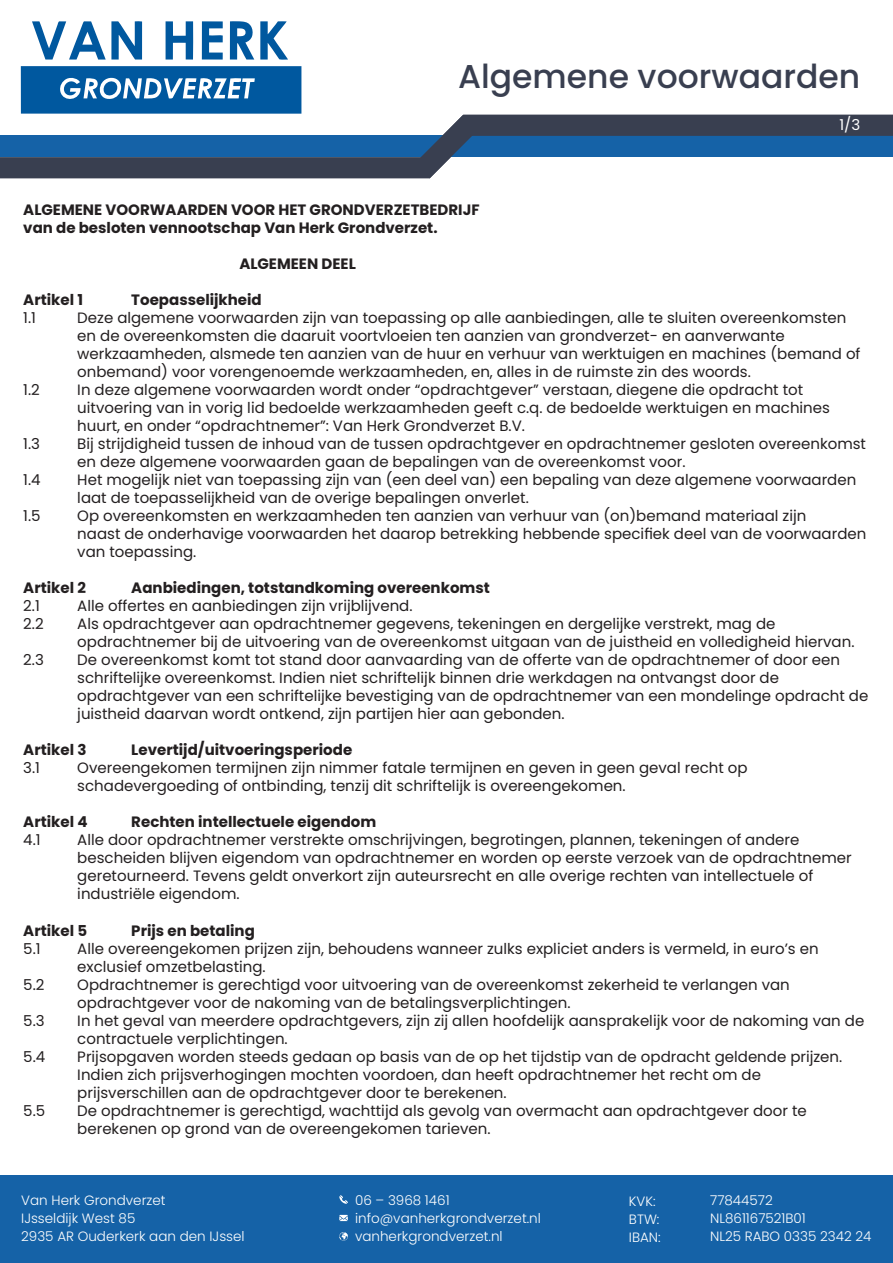
<style>
.page{position:relative;width:893px;height:1263px;background:#fff}
.page>*{position:absolute;margin:0;border:0;box-sizing:border-box;transform-origin:0 0}
.t1{font:500 33px "Poppins";color:#393f50}
.t2{font:15px/18px "Poppins";color:#231f20}
.t3{font:700 15px "Poppins";color:#231f20}
.t4{font:15px "Poppins";color:#fff}
.t5{font:300 13.5px "Poppins";color:#fff}
</style>
<div class="page">
<div style="left:0;top:1176px;width:893px;height:87px;background:#1562a7"></div>
<svg style="left:339px;top:1232px;width:9px;height:9px"></svg>
<svg style="left:339px;top:1195px;width:9px;height:9px"></svg>
<svg style="left:339px;top:1215px;width:9px;height:6px"></svg>
<svg style="left:0;top:21px;width:893px;height:157px"></svg>
<p class="t1" style="left:458px;top:57px;width:404px">Algemene voorwaarden</p>
<p class="t4" style="left:839px;top:116px;width:22px">1/3</p>
<p class="t3" style="left:23px;top:201px;width:458px">ALGEMENE VOORWAARDEN VOOR HET GRONDVERZETBEDRIJF</p>
<p class="t3" style="left:23px;top:219px;width:416px">van de besloten vennootschap Van Herk Grondverzet.</p>
<p class="t3" style="left:239px;top:255px;width:118px">ALGEMEEN DEEL</p>
<p class="t3" style="left:23px;top:291px;width:61px">Artikel 1</p>
<p class="t3" style="left:131px;top:291px;width:132px">Toepasselijkheid</p>
<p class="t2" style="left:23px;top:309px;width:14px">1.1</p>
<p class="t2" style="left:77px;top:309px;width:770px">Deze algemene voorwaarden zijn van toepassing op alle aanbiedingen, alle te sluiten overeenkomsten en de overeenkomsten die daaruit voortvloeien ten aanzien van grondverzet- en aanverwante</p>
<p class="t2" style="left:77px;top:345px;width:785px">werkzaamheden, alsmede ten aanzien van de huur en verhuur van werktuigen en machines (bemand of onbemand) voor vorengenoemde werkzaamheden, en, alles in de ruimste zin des woords.</p>
<p class="t2" style="left:23px;top:381px;width:18px">1.2</p>
<p class="t2" style="left:77px;top:381px;width:727px">In deze algemene voorwaarden wordt onder “opdrachtgever” verstaan, diegene die opdracht tot</p>
<p class="t2" style="left:77px;top:399px;width:754px">uitvoering van in vorig lid bedoelde werkzaamheden geeft c.q. de bedoelde werktuigen en machines</p>
<p class="t2" style="left:77px;top:417px;width:449px">huurt, en onder “opdrachtnemer”: Van Herk Grondverzet B.V.</p>
<p class="t2" style="left:23px;top:435px;width:18px">1.3</p>
<p class="t2" style="left:77px;top:435px;width:790px">Bij strijdigheid tussen de inhoud van de tussen opdrachtgever en opdrachtnemer gesloten overeenkomst</p>
<p class="t2" style="left:77px;top:453px;width:610px">en deze algemene voorwaarden gaan de bepalingen van de overeenkomst voor.</p>
<p class="t2" style="left:23px;top:471px;width:19px">1.4</p>
<p class="t2" style="left:77px;top:471px;width:780px">Het mogelijk niet van toepassing zijn van (een deel van) een bepaling van deze algemene voorwaarden</p>
<p class="t2" style="left:77px;top:489px;width:453px">laat de toepasselijkheid van de overige bepalingen onverlet.</p>
<p class="t2" style="left:23px;top:507px;width:19px">1.5</p>
<p class="t2" style="left:77px;top:507px;width:731px">Op overeenkomsten en werkzaamheden ten aanzien van verhuur van (on)bemand materiaal zijn</p>
<p class="t2" style="left:77px;top:525px;width:791px">naast de onderhavige voorwaarden het daarop betrekking hebbende specifiek deel van de voorwaarden</p>
<p class="t2" style="left:77px;top:543px;width:121px">van toepassing.</p>
<p class="t3" style="left:23px;top:579px;width:64px">Artikel 2</p>
<p class="t3" style="left:131px;top:579px;width:360px">Aanbiedingen, totstandkoming overeenkomst</p>
<p class="t2" style="left:23px;top:597px;width:18px">2.1</p>
<p class="t2" style="left:77px;top:597px;width:337px">Alle offertes en aanbiedingen zijn vrijblijvend.</p>
<p class="t2" style="left:23px;top:615px;width:22px">2.2</p>
<p class="t2" style="left:77px;top:615px;width:700px">Als opdrachtgever aan opdrachtnemer gegevens, tekeningen en dergelijke verstrekt, mag de</p>
<p class="t2" style="left:77px;top:633px;width:779px">opdrachtnemer bij de uitvoering van de overeenkomst uitgaan van de juistheid en volledigheid hiervan.</p>
<p class="t2" style="left:23px;top:651px;width:22px">2.3</p>
<p class="t2" style="left:77px;top:651px;width:764px">De overeenkomst komt tot stand door aanvaarding van de offerte van de opdrachtnemer of door een</p>
<p class="t2" style="left:77px;top:669px;width:703px">schriftelijke overeenkomst. Indien niet schriftelijk binnen drie werkdagen na ontvangst door de</p>
<p class="t2" style="left:77px;top:687px;width:792px">opdrachtgever van een schriftelijke bevestiging van de opdrachtnemer van een mondelinge opdracht de</p>
<p class="t2" style="left:77px;top:705px;width:489px">juistheid daarvan wordt ontkend, zijn partijen hier aan gebonden.</p>
<p class="t3" style="left:23px;top:741px;width:65px">Artikel 3</p>
<p class="t3" style="left:131px;top:741px;width:222px">Levertijd/uitvoeringsperiode</p>
<p class="t2" style="left:23px;top:759px;width:18px">3.1</p>
<p class="t2" style="left:77px;top:759px;width:672px">Overeengekomen termijnen zijn nimmer fatale termijnen en geven in geen geval recht op</p>
<p class="t2" style="left:77px;top:777px;width:550px">schadevergoeding of ontbinding, tenzij dit schriftelijk is overeengekomen.</p>
<p class="t3" style="left:23px;top:813px;width:66px">Artikel 4</p>
<p class="t3" style="left:131px;top:813px;width:246px">Rechten intellectuele eigendom</p>
<p class="t2" style="left:23px;top:831px;width:19px">4.1</p>
<p class="t2" style="left:77px;top:831px;width:723px">Alle door opdrachtnemer verstrekte omschrijvingen, begrotingen, plannen, tekeningen of andere</p>
<p class="t2" style="left:77px;top:849px;width:776px">bescheiden blijven eigendom van opdrachtnemer en worden op eerste verzoek van de opdrachtnemer</p>
<p class="t2" style="left:77px;top:867px;width:737px">geretourneerd. Tevens geldt onverkort zijn auteursrecht en alle overige rechten van intellectuele of</p>
<p class="t2" style="left:77px;top:885px;width:164px">industriële eigendom.</p>
<p class="t3" style="left:23px;top:921px;width:65px">Artikel 5</p>
<p class="t3" style="left:131px;top:921px;width:125px">Prijs en betaling</p>
<p class="t2" style="left:23px;top:939px;width:19px">5.1</p>
<p class="t2" style="left:77px;top:939px;width:743px">Alle overeengekomen prijzen zijn, behoudens wanneer zulks expliciet anders is vermeld, in euro’s en</p>
<p class="t2" style="left:77px;top:957px;width:190px">exclusief omzetbelasting.</p>
<p class="t2" style="left:23px;top:975px;width:23px">5.2</p>
<p class="t2" style="left:77px;top:975px;width:714px">Opdrachtnemer is gerechtigd voor uitvoering van de overeenkomst zekerheid te verlangen van</p>
<p class="t2" style="left:77px;top:993px;width:495px">opdrachtgever voor de nakoming van de betalingsverplichtingen.</p>
<p class="t2" style="left:23px;top:1011px;width:23px">5.3</p>
<p class="t2" style="left:77px;top:1011px;width:788px">In het geval van meerdere opdrachtgevers, zijn zij allen hoofdelijk aansprakelijk voor de nakoming van de</p>
<p class="t2" style="left:77px;top:1029px;width:212px">contractuele verplichtingen.</p>
<p class="t2" style="left:23px;top:1047px;width:24px">5.4</p>
<p class="t2" style="left:77px;top:1047px;width:766px">Prijsopgaven worden steeds gedaan op basis van de op het tijdstip van de opdracht geldende prijzen.</p>
<p class="t2" style="left:77px;top:1065px;width:685px">Indien zich prijsverhogingen mochten voordoen, dan heeft opdrachtnemer het recht om de</p>
<p class="t2" style="left:77px;top:1083px;width:431px">prijsverschillen aan de opdrachtgever door te berekenen.</p>
<p class="t2" style="left:23px;top:1101px;width:23px">5.5</p>
<p class="t2" style="left:77px;top:1101px;width:731px">De opdrachtnemer is gerechtigd, wachttijd als gevolg van overmacht aan opdrachtgever door te</p>
<p class="t2" style="left:77px;top:1119px;width:415px">berekenen op grond van de overeengekomen tarieven.</p>
<p class="t5" style="left:21px;top:1192px;width:146px">Van Herk Grondverzet</p>
<p class="t5" style="left:21px;top:1210px;width:116px">IJsseldijk West 85</p>
<p class="t5" style="left:21px;top:1228px;width:225px">2935 AR Ouderkerk aan den IJssel</p>
<p class="t5" style="left:355px;top:1192px;width:96px">06 – 3968 1461</p>
<p class="t5" style="left:355px;top:1210px;width:187px">info@vanherkgrondverzet.nl</p>
<p class="t5" style="left:355px;top:1228px;width:149px">vanherkgrondverzet.nl</p>
<p class="t5" style="left:629px;top:1193px;width:28px">KVK:</p>
<p class="t5" style="left:629px;top:1211px;width:32px">BTW:</p>
<p class="t5" style="left:629px;top:1229px;width:33px">IBAN:</p>
<p class="t5" style="left:710px;top:1193px;width:64px">77844572</p>
<p class="t5" style="left:710px;top:1211px;width:97px">NL861167521B01</p>
<p class="t5" style="left:710px;top:1229px;width:163px">NL25 RABO 0335 2342 24</p>
</div>
